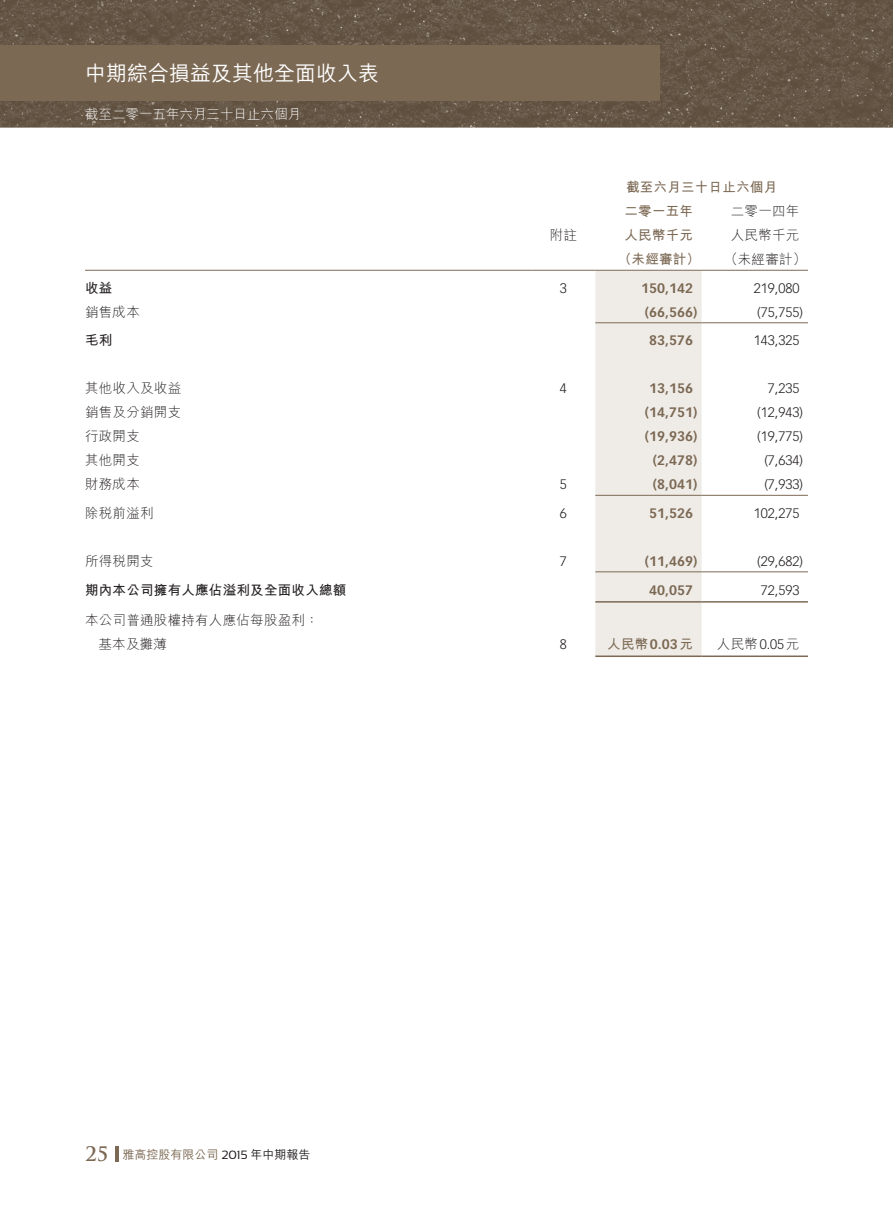
<style>
.page{position:relative;width:893px;height:1212px;background:#fff}
.page>*{position:absolute;margin:0;border:0;box-sizing:border-box;transform-origin:0 0}
.t1{font:500 21px "M Hei HK";color:#fff}
.t2{font:700 19.5px "Trajan Pro";color:#7c6954}
.t3{font:300 13.5px "M Hei HK";letter-spacing:.02em;color:#231f20}
.t4{font:300 13.5px "Vectora LT Std";color:#231f20}
.t5{font:700 13.5px "Vectora LT Std";color:#7c6954}
.t6{font:700 13.5px "M Hei HK";letter-spacing:.02em;color:#7c6954}
.t7{font:700 13.5px "M Hei HK";letter-spacing:.02em;color:#231f20}
.t8{font:300 13.5px "M Hei HK";color:#fff}
.t9{font:500 12px "M Hei HK";color:#7c6954}
.s1{font-family:"Vectora LT Std"}
.s2{font-family:"Sansation";font-weight:400;color:#231f20}
.s3{color:#231f20}
</style>
<div class="page">
<img style="left:0;top:0;width:893px;height:1162px">
<div style="left:0;top:45px;width:659px;height:56px;background:#7c6954"></div>
<hr style="left:115px;top:1146px;width:3px;height:16px;background:#7c6954">
<div style="left:595px;top:271px;width:107px;height:384px;background:#efece8"></div>
<hr style="left:85px;top:270px;width:446px;height:1px;background:#7c6954">
<hr style="left:531px;top:270px;width:64px;height:1px;background:#7c6954">
<hr style="left:595px;top:270px;width:107px;height:1px;background:#7c6954">
<hr style="left:702px;top:270px;width:106px;height:1px;background:#7c6954">
<hr style="left:595px;top:322px;width:107px;height:1px;background:#7c6954">
<hr style="left:702px;top:322px;width:106px;height:1px;background:#7c6954">
<hr style="left:595px;top:495px;width:107px;height:1px;background:#7c6954">
<hr style="left:702px;top:495px;width:106px;height:1px;background:#7c6954">
<hr style="left:595px;top:571px;width:107px;height:1px;background:#7c6954">
<hr style="left:702px;top:571px;width:106px;height:1px;background:#7c6954">
<hr style="left:595px;top:601px;width:107px;height:2px;background:#7c6954">
<hr style="left:702px;top:601px;width:106px;height:2px;background:#7c6954">
<hr style="left:595px;top:655px;width:107px;height:2px;background:#7c6954">
<hr style="left:702px;top:655px;width:106px;height:2px;background:#7c6954">
<h1 class="t1" style="left:85px;top:58px;width:295px">中期綜合損益及其他全面收入表</h1>
<p class="t8" style="left:85px;top:107px;width:217px">截至二零一五年六月三十日止六個月</p>
<p class="t6" style="left:626px;top:178px;width:153px">截至六月三十日止六個月</p>
<p class="t3" style="left:731px;top:205px;width:70px">二零一四年</p>
<p class="t6" style="left:624px;top:202px;width:70px">二零一五年</p>
<p class="t3" style="left:550px;top:229px;width:29px">附註</p>
<p class="t6" style="left:624px;top:226px;width:70px">人民幣千元</p>
<p class="t3" style="left:731px;top:229px;width:70px">人民幣千元</p>
<p class="t6" style="left:618px;top:250px;width:83px">（未經審計）</p>
<p class="t3" style="left:724px;top:253px;width:83px">（未經審計(</p>
<p class="t7" style="left:85px;top:278px;width:29px">收益</p>
<p class="t4" style="left:560px;top:280px;width:9px">3</p>
<p class="t5" style="left:641px;top:280px;width:53px">150,142</p>
<p class="t4" style="left:754px;top:280px;width:47px">219,080</p>
<p class="t3" style="left:85px;top:305px;width:56px">銷售成本</p>
<p class="t5" style="left:645px;top:304px;width:54px">)66,566(</p>
<p class="t4" style="left:757px;top:304px;width:47px">)75,755(</p>
<p class="t7" style="left:85px;top:331px;width:29px">毛利</p>
<p class="t5" style="left:649px;top:332px;width:45px">83,576</p>
<p class="t4" style="left:754px;top:333px;width:47px">143,325</p>
<p class="t3" style="left:85px;top:382px;width:98px">其他收入及收益</p>
<p class="t4" style="left:560px;top:381px;width:9px">4</p>
<p class="t5" style="left:649px;top:380px;width:45px">13,156</p>
<p class="t4" style="left:768px;top:381px;width:33px">7,235</p>
<p class="t3" style="left:85px;top:406px;width:98px">銷售及分銷開支</p>
<p class="t5" style="left:645px;top:404px;width:54px">)14,751(</p>
<p class="t4" style="left:757px;top:405px;width:47px">)12,943(</p>
<p class="t3" style="left:85px;top:430px;width:56px">行政開支</p>
<p class="t5" style="left:645px;top:428px;width:54px">)19,936(</p>
<p class="t4" style="left:757px;top:429px;width:47px">)19,775(</p>
<p class="t3" style="left:85px;top:454px;width:56px">其他開支</p>
<p class="t5" style="left:653px;top:452px;width:46px">)2,478(</p>
<p class="t4" style="left:764px;top:453px;width:40px">)7,634(</p>
<p class="t3" style="left:85px;top:478px;width:56px">財務成本</p>
<p class="t4" style="left:560px;top:477px;width:9px">5</p>
<p class="t5" style="left:653px;top:476px;width:46px">)8,041(</p>
<p class="t4" style="left:764px;top:477px;width:40px">)7,933(</p>
<p class="t3" style="left:85px;top:506px;width:70px">除稅前溢利</p>
<p class="t4" style="left:560px;top:505px;width:9px">6</p>
<p class="t5" style="left:649px;top:505px;width:45px">51,526</p>
<p class="t4" style="left:754px;top:505px;width:47px">102,275</p>
<p class="t3" style="left:85px;top:554px;width:70px">所得稅開支</p>
<p class="t4" style="left:560px;top:553px;width:9px">7</p>
<p class="t5" style="left:645px;top:553px;width:54px">)11,469(</p>
<p class="t4" style="left:757px;top:553px;width:47px">)29,682(</p>
<p class="t7" style="left:85px;top:580px;width:263px">期內本公司擁有人應佔溢利及全面收入總額</p>
<p class="t3" style="left:85px;top:613px;width:235px">本公司普通股權持有人應佔每股盈利：</p>
<p class="t5" style="left:649px;top:581px;width:45px">40,057</p>
<p class="t4" style="left:761px;top:582px;width:40px">72,593</p>
<p class="t3" style="left:99px;top:637px;width:70px">基本及攤薄</p>
<p class="t4" style="left:560px;top:636px;width:9px">8</p>
<p class="t6" style="left:607px;top:634px;width:87px">人民幣<span class="s1">0.03</span>元</p>
<p class="t3" style="left:717px;top:637px;width:84px">人民幣<span class="s1">0.05</span>元</p>
<h2 class="t2" style="left:85px;top:1142px;width:25px">25</h2>
<p class="t9" style="left:122px;top:1146px;width:190px">雅高控股有限公司 <span class="s2">2015</span> <span class="s3">年中期報告</span></p>
</div>
